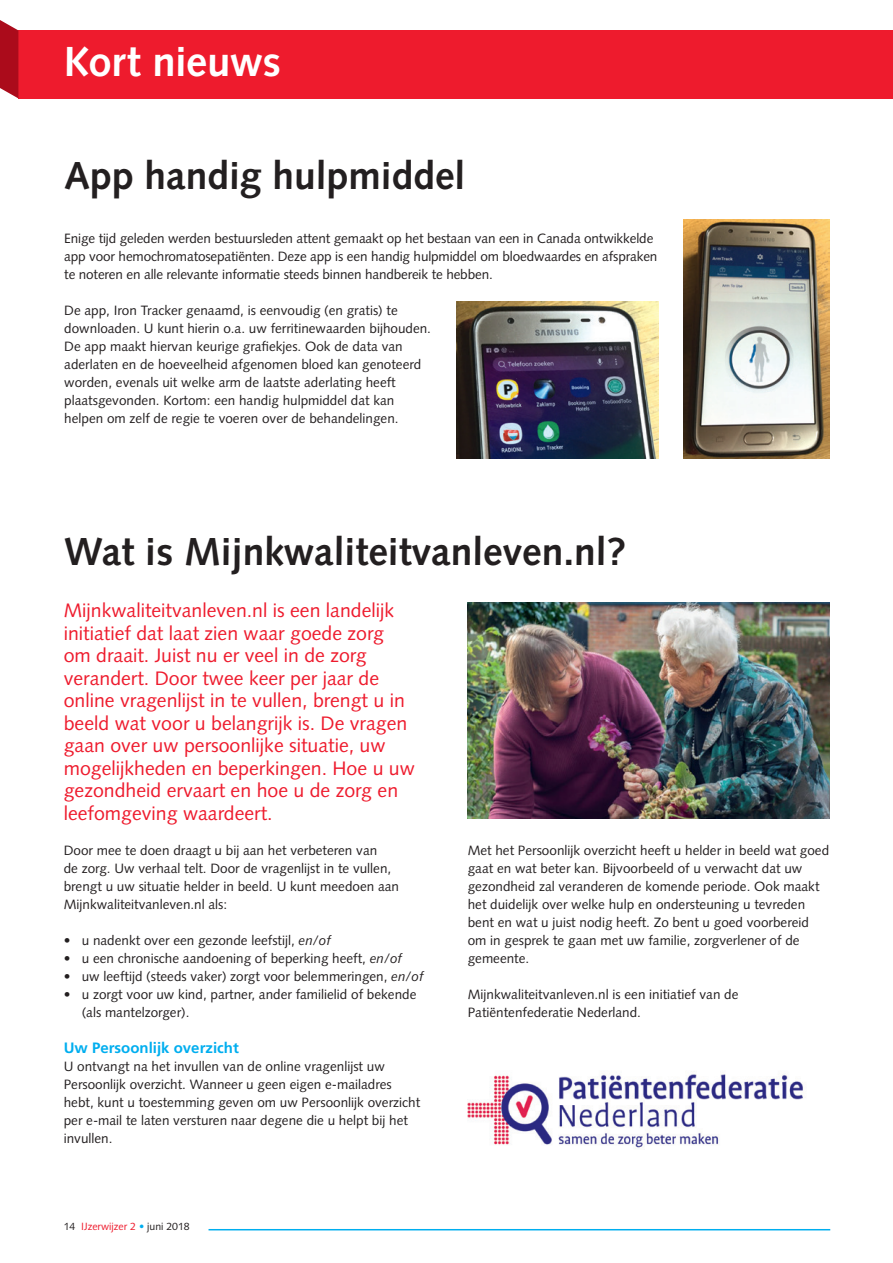
<style>
.page{position:relative;width:893px;height:1263px;background:#fff}
.page>*{position:absolute;margin:0;border:0;box-sizing:border-box;transform-origin:0 0}
.t1{font:700 42px "Syntax LT Std";letter-spacing:-.01em;color:#fff}
.t2{font:700 39px "Syntax LT Std";color:#231f20}
.t3{font:19.5px/22.5px "Syntax LT Std";color:#ee1b2d}
.t4{font:700 15px "Frutiger LT Std";color:#00aeef}
.t5{font:13.5px/18px "Syntax LT Std";color:#231f20}
.t6{font:10.5px "Syntax LT Std";color:#ee1b2d}
.s1{font-style:italic}
.s2{color:#231f20}
.s3{color:#00aeef}
</style>
<div class="page">
<div style="left:18px;top:30px;width:875px;height:68px;background:#ee1b2d"></div>
<svg style="left:0;top:20px;width:18px;height:78px"></svg>
<hr style="left:209px;top:1229px;width:621px;height:1px;background:#00aeef">
<img style="left:457px;top:301px;width:202px;height:158px">
<img style="left:684px;top:219px;width:146px;height:240px">
<img style="left:468px;top:1071px;width:335px;height:77px">
<img style="left:468px;top:603px;width:362px;height:216px">
<h1 class="t1" style="left:64px;top:37px;width:219px">Kort nieuws</h1>
<h2 class="t2" style="left:64px;top:153px;width:403px">App handig hulpmiddel</h2>
<p class="t5" style="left:64px;top:229px;width:595px">Enige tijd geleden werden bestuursleden attent gemaakt op het bestaan van een in Canada ontwikkelde app voor hemochromatosepatiënten. Deze app is een handig hulpmiddel om bloedwaardes en afspraken te noteren en alle relevante informatie steeds binnen handbereik te hebben.</p>
<p class="t5" style="left:64px;top:301px;width:368px">De app, Iron Tracker genaamd, is eenvoudig (en gratis) te downloaden. U kunt hierin o.a. uw ferritinewaarden bijhouden.<br>De app maakt hiervan keurige grafiekjes. Ook de data van aderlaten en de hoeveelheid afgenomen bloed kan genoteerd worden, evenals uit welke arm de laatste aderlating heeft plaatsgevonden. Kortom: een handig hulpmiddel dat kan helpen om zelf de regie te voeren over de behandelingen.</p>
<h2 class="t2" style="left:64px;top:529px;width:563px">Wat is Mijnkwaliteitvanleven.nl?</h2>
<p class="t3" style="left:64px;top:599px;width:353px">Mijnkwaliteitvanleven.nl is een landelijk initiatief dat laat zien waar goede zorg om draait. Juist nu er veel in de zorg verandert. Door twee keer per jaar de online vragenlijst in te vullen, brengt u in beeld wat voor u belangrijk is. De vragen gaan over uw persoonlijke situatie, uw mogelijkheden en beperkingen. Hoe u uw gezondheid ervaart en hoe u de zorg en leefomgeving waardeert.</p>
<p class="t5" style="left:64px;top:841px;width:337px">Door mee te doen draagt u bij aan het verbeteren van<br>de zorg. Uw verhaal telt. Door de vragenlijst in te vullen, brengt u uw situatie helder in beeld. U kunt meedoen aan Mijnkwaliteitvanleven.nl als:</p>
<p class="t5" style="left:64px;top:931px;width:269px">• u nadenkt over een gezonde leefstijl, <span class="s1">en/of</span></p>
<p class="t5" style="left:64px;top:949px;width:340px">• u een chronische aandoening of beperking heeft, <span class="s1">en/of</span></p>
<p class="t5" style="left:64px;top:967px;width:361px">• uw leeftijd (steeds vaker) zorgt voor belemmeringen, <span class="s1">en/of</span></p>
<p class="t5" style="left:82px;top:985px;width:336px;text-indent:-18px">• u zorgt voor uw kind, partner, ander familielid of bekende (als mantelzorger).</p>
<p class="t4" style="left:64px;top:1039px;width:177px">Uw Persoonlijk overzicht</p>
<p class="t5" style="left:64px;top:1057px;width:358px">U ontvangt na het invullen van de online vragenlijst uw Persoonlijk overzicht. Wanneer u geen eigen e-mailadres hebt, kunt u toestemming geven om uw Persoonlijk overzicht per e-mail te laten versturen naar degene die u helpt bij het invullen.</p>
<p class="t5" style="left:468px;top:841px;width:363px">Met het Persoonlijk overzicht heeft u helder in beeld wat goed gaat en wat beter kan. Bijvoorbeeld of u verwacht dat uw gezondheid zal veranderen de komende periode. Ook maakt het duidelijk over welke hulp en ondersteuning u tevreden bent en wat u juist nodig heeft. Zo bent u goed voorbereid om in gesprek te gaan met uw familie, zorgverlener of de gemeente.</p>
<p class="t5" style="left:468px;top:985px;width:272px">Mijnkwaliteitvanleven.nl is een initiatief van de<br>Patiëntenfederatie Nederland.</p>
<p class="t6" style="left:64px;top:1220px;width:128px"><span class="s2">14</span> IJzerwijzer 2 <span class="s3">•</span> <span class="s2">juni 2018</span></p>
</div>
